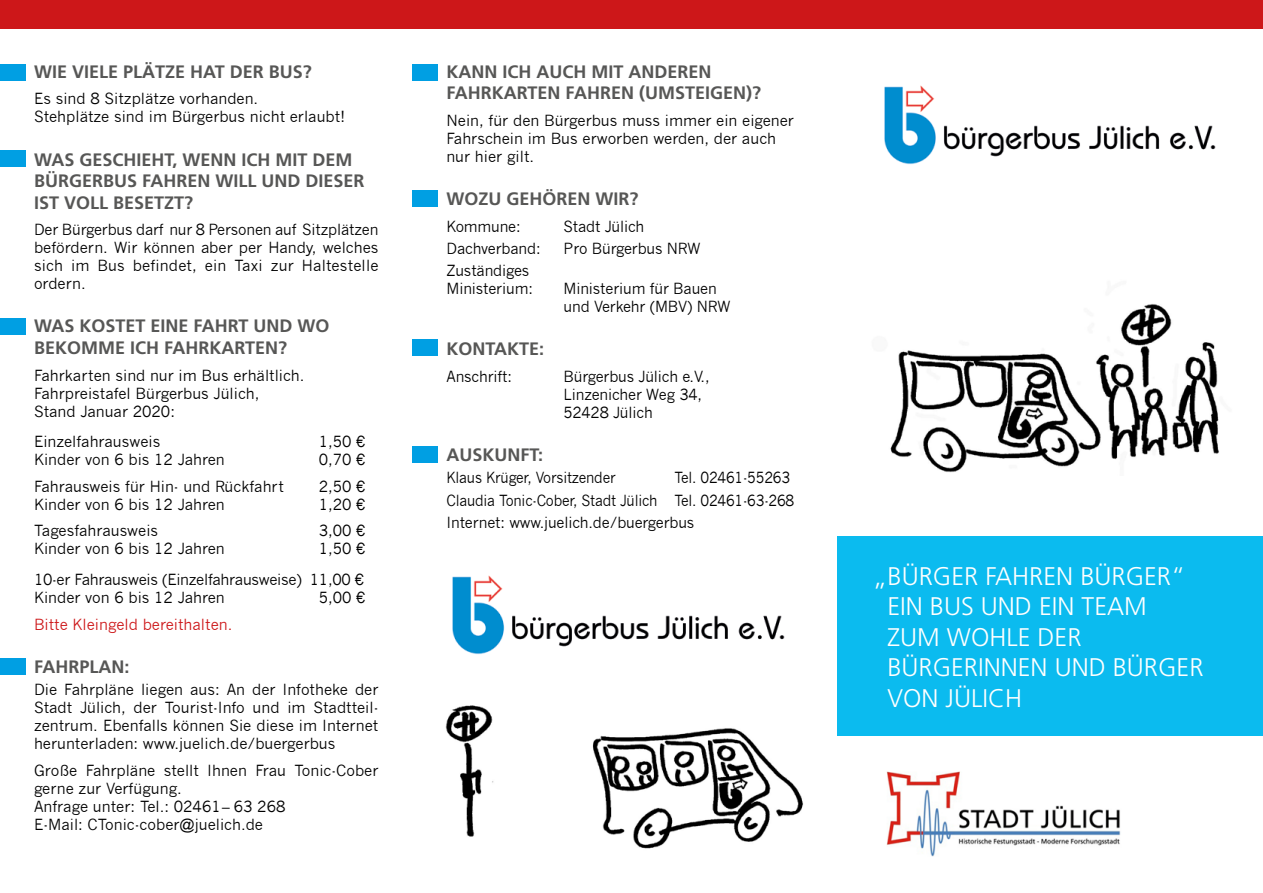
<style>
.page{position:relative;width:1263px;height:893px;background:#fff}
.page>*{position:absolute;margin:0;border:0;box-sizing:border-box;transform-origin:0 0}
.t1{font:300 25.5px/30.6px "Frutiger";color:#fff}
.t2{font:700 18px/21.6px "Frutiger";color:#575756}
.t3{font:15px/18px "News Gothic";color:#000}
.t4{font:15px/22.2px "News Gothic";color:#000;scale:.93 1}
.t5{font:15px/30.8px "News Gothic";letter-spacing:-.02em;color:#000;text-align:right}
.t6{font:15px "News Gothic";color:#cd1719}
.s1{font-size:27px}
</style>
<div class="page">
<div style="left:0;top:0;width:1263px;height:29px;background:#cd1719"></div>
<img style="left:884px;top:85px;width:332px;height:79px">
<img style="left:890px;top:304px;width:329px;height:169px">
<img style="left:886px;top:771px;width:235px;height:86px">
<div style="left:837px;top:536px;width:426px;height:200px;background:#0bbbef"></div>
<div style="left:0;top:658px;width:26px;height:16px;background:#009fe3"></div>
<div style="left:0;top:318px;width:26px;height:17px;background:#009fe3"></div>
<div style="left:0;top:151px;width:26px;height:16px;background:#009fe3"></div>
<div style="left:0;top:64px;width:26px;height:16px;background:#009fe3"></div>
<div style="left:412px;top:64px;width:26px;height:16px;background:#009fe3"></div>
<div style="left:412px;top:190px;width:26px;height:17px;background:#009fe3"></div>
<div style="left:412px;top:340px;width:26px;height:16px;background:#009fe3"></div>
<div style="left:412px;top:446px;width:26px;height:16px;background:#009fe3"></div>
<img style="left:452px;top:575px;width:333px;height:79px">
<img style="left:445px;top:705px;width:358px;height:144px">
<p class="t2" style="left:34px;top:61px;width:279px">WIE VIELE PLÄTZE HAT DER BUS?</p>
<p class="t3" style="left:34px;top:90px;width:312px">Es sind 8 Sitzplätze vorhanden.<br>Stehplätze sind im Bürgerbus nicht erlaubt!</p>
<p class="t2" style="left:34px;top:148px;width:332px">WAS GESCHIEHT, WENN ICH MIT DEM<br>BÜRGERBUS FAHREN WILL UND DIESER<br>IST VOLL BESETZT?</p>
<p class="t3" style="left:34px;top:221px;width:346px;text-align:justify">Der Bürgerbus darf nur 8 Personen auf Sitzplätzen befördern. Wir können aber per Handy, welches sich im Bus befindet, ein Taxi zur Haltestelle ordern.</p>
<p class="t2" style="left:34px;top:315px;width:297px">WAS KOSTET EINE FAHRT UND WO<br>BEKOMME ICH FAHRKARTEN?</p>
<p class="t3" style="left:34px;top:366px;width:272px">Fahrkarten sind nur im Bus erhältlich.<br>Fahrpreistafel Bürgerbus Jülich,<br>Stand Januar 2020:</p>
<p class="t3" style="left:34px;top:433px;width:128px">Einzelfahrausweis</p>
<p class="t3" style="left:319px;top:433px;width:48px">1,50 €</p>
<p class="t3" style="left:34px;top:451px;width:192px">Kinder von 6 bis 12 Jahren</p>
<p class="t3" style="left:319px;top:451px;width:48px">0,70 €</p>
<p class="t3" style="left:34px;top:477px;width:251px">Fahrausweis für Hin- und Rückfahrt</p>
<p class="t3" style="left:319px;top:477px;width:48px">2,50 €</p>
<p class="t3" style="left:34px;top:495px;width:192px">Kinder von 6 bis 12 Jahren</p>
<p class="t3" style="left:319px;top:495px;width:48px">1,20 €</p>
<p class="t3" style="left:34px;top:522px;width:126px">Tagesfahrausweis</p>
<p class="t3" style="left:319px;top:522px;width:48px">3,00 €</p>
<p class="t3" style="left:34px;top:540px;width:192px">Kinder von 6 bis 12 Jahren</p>
<p class="t5" style="left:34px;top:534px;width:333px">1,50 €<br>10-er Fahrausweis (Einzelfahrausweise) 11,00 €</p>
<p class="t3" style="left:34px;top:589px;width:192px">Kinder von 6 bis 12 Jahren</p>
<p class="t3" style="left:319px;top:589px;width:48px">5,00 €</p>
<p class="t6" style="left:34px;top:615px;width:200px">Bitte Kleingeld bereithalten.</p>
<p class="t2" style="left:34px;top:656px;width:97px">FAHRPLAN:</p>
<p class="t3" style="left:34px;top:681px;width:346px;text-align:justify">Die Fahrpläne liegen aus: An der Infotheke der Stadt Jülich, der Tourist-Info und im Stadtteil&shy;zentrum. Ebenfalls können Sie diese im Internet herunterladen: www.juelich.de/buergerbus</p>
<p class="t3" style="left:34px;top:761px;width:346px">Große Fahrpläne stellt Ihnen Frau Tonic-Cober gerne zur Verfügung.<br>Anfrage unter: Tel.: 02461– 63 268<br>E-Mail: CTonic-cober@juelich.de</p>
<p class="t2" style="left:446px;top:61px;width:316px">KANN ICH AUCH MIT ANDEREN<br>FAHRKARTEN FAHREN (UMSTEIGEN)?</p>
<p class="t3" style="left:446px;top:112px;width:349px">Nein, für den Bürgerbus muss immer ein eigener<br>Fahrschein im Bus erworben werden, der auch nur hier gilt.</p>
<p class="t2" style="left:446px;top:188px;width:194px">WOZU GEHÖREN WIR?</p>
<p class="t3" style="left:446px;top:217px;width:76px">Kommune:</p>
<p class="t3" style="left:563px;top:217px;width:82px">Stadt Jülich</p>
<p class="t3" style="left:446px;top:239px;width:96px">Dachverband:</p>
<p class="t3" style="left:563px;top:239px;width:139px">Pro Bürgerbus NRW</p>
<p class="t3" style="left:446px;top:262px;width:88px">Zuständiges<br>Ministerium:</p>
<p class="t3" style="left:563px;top:280px;width:169px">Ministerium für Bauen und Verkehr (MBV) NRW</p>
<p class="t2" style="left:446px;top:338px;width:99px">KONTAKTE:</p>
<p class="t3" style="left:446px;top:367px;width:67px">Anschrift:</p>
<p class="t3" style="left:563px;top:367px;width:148px">Bürgerbus Jülich e.V.,<br>Linzenicher Weg 34,<br>52428 Jülich</p>
<p class="t2" style="left:446px;top:444px;width:98px">AUSKUNFT:</p>
<p class="t4" style="left:446px;top:467px;width:183px">Klaus Krüger, Vorsitzender</p>
<p class="t4" style="left:446px;top:467px;width:375px;text-indent:228px">Tel. 02461-55263<br>Claudia Tonic-Cober, Stadt Jülich Tel. 02461-63-268<br>Internet: www.juelich.de/buergerbus</p>
<h1 class="t1" style="left:887px;top:560px;width:318px;text-indent:-15px"><span class="s1">„</span>BÜRGER FAHREN BÜRGER“<br>EIN BUS UND EIN TEAM<br>ZUM WOHLE DER<br>BÜRGERINNEN UND BÜRGER<br>VON JÜLICH</h1>
</div>
